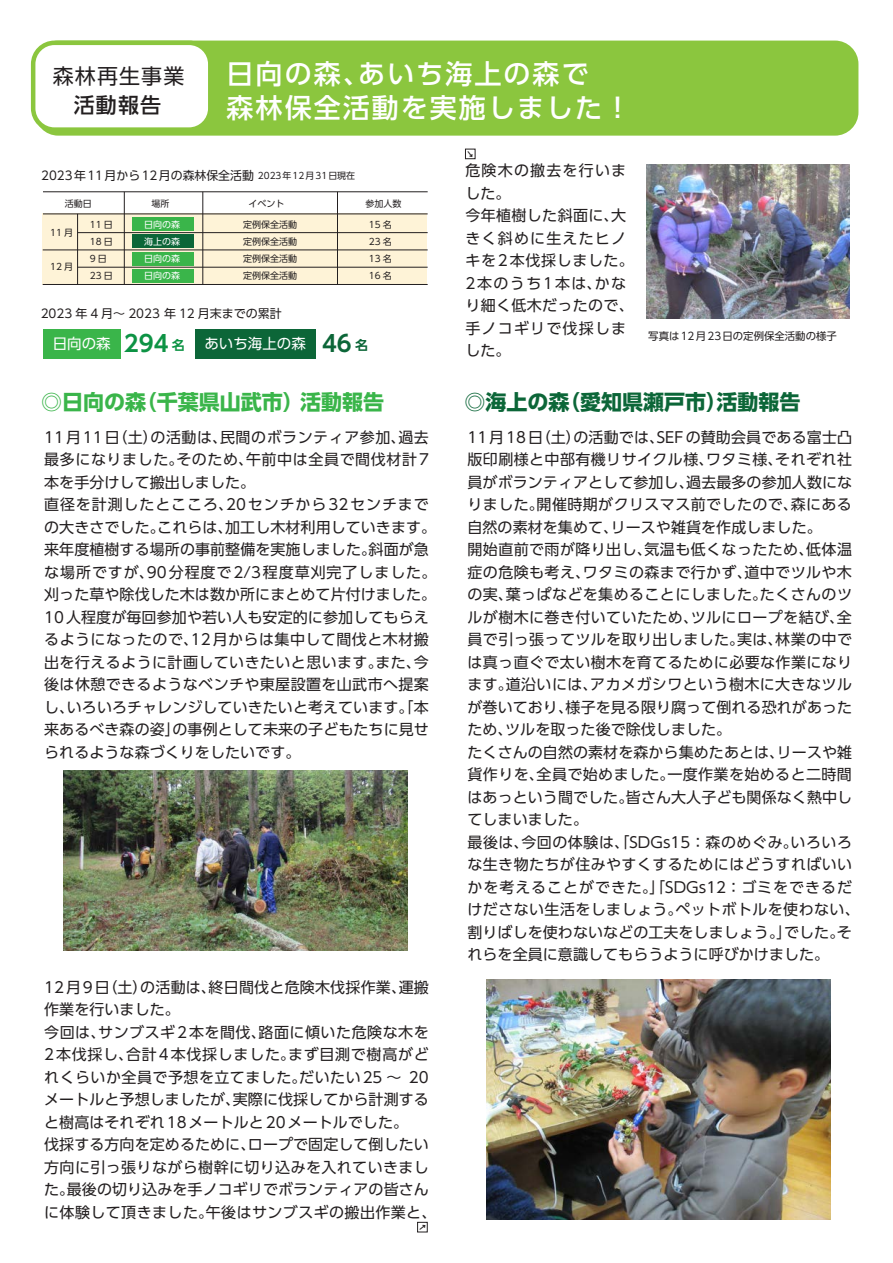
<style>
.page{position:relative;width:893px;height:1263px;background:#fff}
.page>*{position:absolute;margin:0;border:0;box-sizing:border-box;transform-origin:0 0}
.t1{font:500 27px/34.5px "UD Shin Go Pro";letter-spacing:.075em;color:#fff}
.t2{font:700 21px "UD Shin Go Pro";color:#3ab54a}
.t3{font:700 21px "UD Shin Go Pro";color:#0c6638}
.t4{font:21px "UD Shin Go Pro";letter-spacing:.055em;color:#231f20}
.t5{font:500 21px "UD Shin Go Pro";color:#231f20}
.t6{font:15px/22.5px "UD Shin Go Pro";letter-spacing:.025em;color:#231f20}
.t7{font:15px/22.5px "UD Shin Go Pro";letter-spacing:.08em;color:#231f20}
.t8{font:14.55px "UD Shin Go Pro";color:#fff}
.t9{font:12px "UD Shin Go Pro";color:#231f20}
.t10{font:10.5px "UD Shin Go Pro";color:#231f20}
.t11{font:9px "UD Shin Go Pro";color:#231f20}
.t12{font:9px "UD Shin Go Pro";color:#fff}
.s1{font-size:9px}
.s2{font-family:"UD Shin Go Pro De";font-weight:700;font-size:22.5px;color:#0d9344}
.s3{font-family:"UD Shin Go Pro De";font-weight:700;font-size:12.9px;color:#0d9344}
.s4{font-family:"UD Shin Go Pro De";font-weight:700;font-size:22.5px;color:#0c6638}
.s5{font-family:"UD Shin Go Pro De";font-weight:700;font-size:12.9px;color:#0c6638}
</style>
<div class="page">
<div style="left:37px;top:43px;width:819px;height:90px;background:#8bc63e;border-radius:21px"></div>
<div style="left:35px;top:41px;width:823px;height:95px;border:4px solid #8bc63e;border-radius:21px"></div>
<div style="left:33px;top:43px;width:177px;height:87px;background:#fff;border-radius:21px"></div>
<div style="left:31px;top:41px;width:182px;height:91px;border:4px solid #8bc63e;border-radius:21px"></div>
<div style="left:43px;top:329px;width:78px;height:29px;background:#3ab54a"></div>
<div style="left:196px;top:329px;width:120px;height:29px;background:#0c6638"></div>
<div style="left:42px;top:214px;width:385px;height:71px;background:#fef3d7"></div>
<div style="left:132px;top:217px;width:62px;height:13px;background:#3ab54a"></div>
<hr style="left:43px;top:214px;width:385px;height:1px;background:#231f20">
<hr style="left:43px;top:191px;width:385px;height:1px;background:#231f20">
<hr style="left:77px;top:214px;width:1px;height:71px;background:#231f20">
<hr style="left:124px;top:192px;width:1px;height:93px;background:#231f20">
<hr style="left:202px;top:192px;width:1px;height:93px;background:#231f20">
<hr style="left:337px;top:192px;width:1px;height:93px;background:#231f20">
<hr style="left:78px;top:232px;width:350px;height:1px;background:#231f20">
<hr style="left:43px;top:250px;width:385px;height:1px;background:#231f20">
<div style="left:132px;top:235px;width:62px;height:13px;background:#0c6638"></div>
<hr style="left:78px;top:267px;width:350px;height:1px;background:#231f20">
<div style="left:132px;top:252px;width:62px;height:13px;background:#3ab54a"></div>
<hr style="left:43px;top:284px;width:385px;height:1px;background:#231f20">
<div style="left:417px;top:1222px;width:11px;height:10px;border:1px solid #231f20"></div>
<img style="left:63px;top:771px;width:344px;height:179px">
<div style="left:132px;top:269px;width:62px;height:13px;background:#3ab54a"></div>
<img style="left:487px;top:979px;width:343px;height:240px">
<img style="left:646px;top:165px;width:203px;height:153px">
<div style="left:465px;top:149px;width:10px;height:10px;border:1px solid #231f20"></div>
<svg style="left:419px;top:1223px;width:8px;height:8px"></svg>
<svg style="left:466px;top:150px;width:8px;height:8px"></svg>
<h2 class="t4" style="left:53px;top:59px;width:133px">森林再生事業</h2>
<h2 class="t5" style="left:74px;top:88px;width:89px">活動報告</h2>
<h1 class="t1" style="left:227px;top:56px;width:406px">日向の森、あいち海上の森で<br>森林保全活動を実施しました！</h1>
<p class="t9" style="left:41px;top:165px;width:315px">2023年11月から12月の森林保全活動 <span class="s1">2023年12月31日現在</span></p>
<p class="t11" style="left:65px;top:197px;width:28px">活動日</p>
<p class="t11" style="left:151px;top:197px;width:19px">場所</p>
<p class="t11" style="left:249px;top:197px;width:37px">イベント</p>
<p class="t11" style="left:366px;top:197px;width:37px">参加人数</p>
<p class="t11" style="left:90px;top:217px;width:25px">11 日</p>
<p class="t12" style="left:144px;top:217px;width:37px">日向の森</p>
<p class="t11" style="left:243px;top:217px;width:55px">定例保全活動</p>
<p class="t11" style="left:369px;top:217px;width:25px">15 名</p>
<p class="t11" style="left:50px;top:225px;width:25px">11 月</p>
<p class="t11" style="left:50px;top:260px;width:25px">12 月</p>
<p class="t11" style="left:90px;top:234px;width:25px">18 日</p>
<p class="t12" style="left:144px;top:234px;width:37px">海上の森</p>
<p class="t11" style="left:243px;top:234px;width:55px">定例保全活動</p>
<p class="t11" style="left:369px;top:234px;width:25px">23 名</p>
<p class="t11" style="left:90px;top:252px;width:19px">9日</p>
<p class="t12" style="left:144px;top:252px;width:37px">日向の森</p>
<p class="t11" style="left:243px;top:252px;width:55px">定例保全活動</p>
<p class="t11" style="left:369px;top:252px;width:25px">13 名</p>
<p class="t11" style="left:90px;top:269px;width:25px">23 日</p>
<p class="t11" style="left:243px;top:269px;width:55px">定例保全活動</p>
<p class="t11" style="left:369px;top:269px;width:25px">16 名</p>
<p class="t12" style="left:144px;top:269px;width:37px">日向の森</p>
<p class="t9" style="left:41px;top:304px;width:243px">2023 年 4 月～ 2023 年 12 月末までの累計</p>
<p class="t8" style="left:53px;top:332px;width:133px">日向の森 <span class="s2">294</span> <span class="s3">名</span></p>
<p class="t8" style="left:204px;top:332px;width:165px">あいち海上の森 <span class="s4">46</span> <span class="s5">名</span></p>
<p class="t7" style="left:465px;top:159px;width:170px">危険木の撤去を行いました。<br>今年植樹した斜面に、大きく斜めに生えたヒノキを2本伐採しました。<br>2本のうち1本は、かなり細く低木だったので、手ノコギリで伐採しました。</p>
<p class="t10" style="left:648px;top:327px;width:190px">写真は12月23日の定例保全活動の様子</p>
<h2 class="t2" style="left:41px;top:385px;width:344px">◎日向の森（千葉県山武市）活動報告</h2>
<p class="t6" style="left:44px;top:425px;width:394px">11月11日（土）の活動は、民間のボランティア参加、過去最多になりました。そのため、午前中は全員で間伐材計7本を手分けして搬出しました。<br>直径を計測したとこころ、20センチから32センチまでの大きさでした。これらは、加工し木材利用していきます。来年度植樹する場所の事前整備を実施しました。斜面が急な場所ですが、90分程度で2/3程度草刈完了しました。刈った草や除伐した木は数か所にまとめて片付けました。<br>10人程度が毎回参加や若い人も安定的に参加してもらえるようになったので、12月からは集中して間伐と木材搬出を行えるように計画していきたいと思います。また、今後は休憩できるようなベンチや東屋設置を山武市へ提案し、いろいろチャレンジしていきたいと考えています。「本来あるべき森の姿」の事例として未来の子どもたちに見せられるような森づくりをしたいです。</p>
<p class="t6" style="left:44px;top:975px;width:394px">12月9日（土）の活動は、終日間伐と危険木伐採作業、運搬作業を行いました。<br>今回は、サンブスギ2本を間伐、路面に傾いた危険な木を<br>2本伐採し、合計4本伐採しました。まず目測で樹高がどれくらいか全員で予想を立てました。だいたい25 ～ 20メートルと予想しましたが、実際に伐採してから計測すると樹高はそれぞれ18メートルと20メートルでした。<br>伐採する方向を定めるために、ロープで固定して倒したい方向に引っ張りながら樹幹に切り込みを入れていきました。最後の切り込みを手ノコギリでボランティアの皆さんに体験して頂きました。午後はサンブスギの搬出作業と、</p>
<h2 class="t3" style="left:464px;top:385px;width:338px">◎海上の森（愛知県瀬戸市）活動報告</h2>
<p class="t6" style="left:467px;top:425px;width:394px">11月18日（土）の活動では、SEFの賛助会員である富士凸版印刷様と中部有機リサイクル様、ワタミ様、それぞれ社員がボランティアとして参加し、過去最多の参加人数になりました。開催時期がクリスマス前でしたので、森にある自然の素材を集めて、リースや雑貨を作成しました。<br>開始直前で雨が降り出し、気温も低くなったため、低体温症の危険も考え、ワタミの森まで行かず、道中でツルや木の実、葉っぱなどを集めることにしました。たくさんのツルが樹木に巻き付いていたため、ツルにロープを結び、全員で引っ張ってツルを取り出しました。実は、林業の中では真っ直ぐで太い樹木を育てるために必要な作業になります。道沿いには、アカメガシワという樹木に大きなツルが巻いており、様子を見る限り腐って倒れる恐れがあったため、ツルを取った後で除伐しました。<br>たくさんの自然の素材を森から集めたあとは、リースや雑貨作りを、全員で始めました。一度作業を始めると二時間はあっという間でした。皆さん大人子ども関係なく熱中してしまいました。<br>最後は、今回の体験は、「SDGs15：森のめぐみ。いろいろな生き物たちが住みやすくするためにはどうすればいいかを考えることができた。」「SDGs12：ゴミをできるだけださない生活をしましょう。ペットボトルを使わない、割りばしを使わないなどの工夫をしましょう。」でした。それらを全員に意識してもらうように呼びかけました。</p>
</div>
